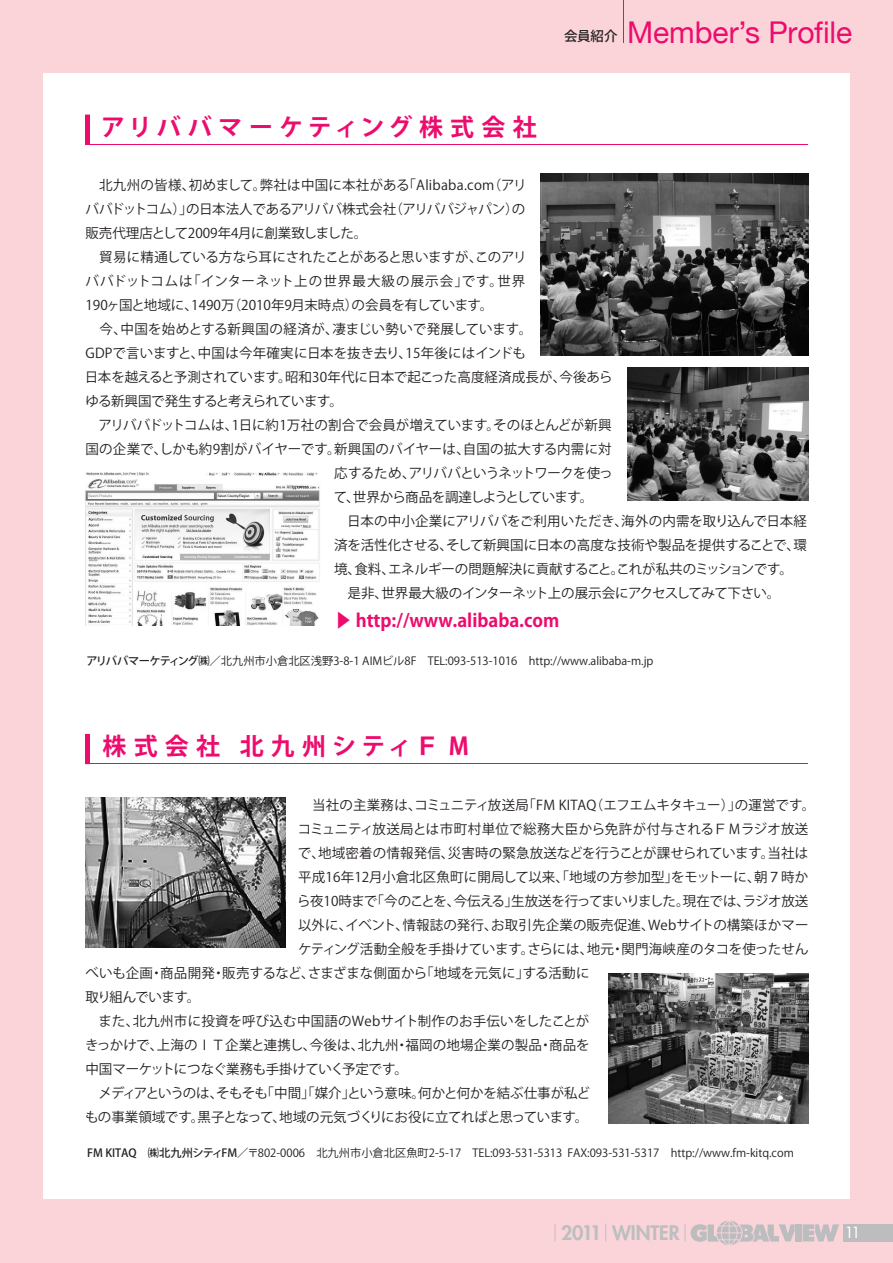
<style>
.page{position:relative;width:893px;height:1263px;background:#fff}
.page>*{position:absolute;margin:0;border:0;box-sizing:border-box;transform-origin:0 0}
.t1{font:30px "Helvetica Neue";letter-spacing:-.005em;color:#ed0c6d}
.t2{font:24px "Koz Go Pro Bold 90 pv RKSJ H";letter-spacing:.275em;color:#ed0c6d}
.t3{font:24px "Koz Go Pro Bold 90 pv RKSJ H";letter-spacing:.3em;color:#ed0c6d}
.t4{font:800 19.5px "Futura";letter-spacing:-.01em;color:#bcbec0}
.t5{font:18px "Koz Go Pro Bold 90 pv RKSJ H";color:#ed0c6d}
.t6{font:15px "Futura";color:#fff}
.t7{font:13.5px "Koz Go Pro Regular 90 pv RKSJ H";color:#231f20}
.t8{font:13.5px "Koz Go Pro Regular 90 pv RKSJ H";letter-spacing:.02em;color:#231f20}
.t9{font:13.5px "Koz Go Pro Regular 90 pv RKSJ H";letter-spacing:-.03em;color:#231f20}
.t10{font:13.5px "Koz Go Pro Regular 90 pv RKSJ H";letter-spacing:-.04em;color:#231f20}
.t11{font:13.5px "Koz Go Pro Regular 90 pv RKSJ H";letter-spacing:-.05em;color:#231f20}
.t12{font:13.5px "Koz Go Pro Regular 90 pv RKSJ H";letter-spacing:-.035em;color:#231f20}
.t13{font:13.5px "Koz Go Pro Regular 90 pv RKSJ H";letter-spacing:.07em;color:#231f20}
.t14{font:13.5px "Koz Go Pro Regular 90 pv RKSJ H";letter-spacing:-.06em;color:#231f20}
.t15{font:13.5px "Koz Go Pro Medium 90 pv RKSJ H";color:#231f20}
.t16{font:11.25px "Koz Go Pro Regular 90 pv RKSJ H";color:#231f20}
.s1{font-family:"Koz Go Pro Medium 90 pv RKSJ H"}
.s2{font-family:"Hira Kaku Pro W3 90 pv RKSJ H";font-weight:400}
</style>
<div class="page">
<div style="left:0;top:0;width:43px;height:1263px;background:#fbd4d9"></div>
<div style="left:851px;top:0;width:42px;height:1263px;background:#fbd4d9"></div>
<div style="left:22px;top:0;width:871px;height:72px;background:#fbd4d9"></div>
<div style="left:22px;top:1199px;width:871px;height:64px;background:#fbd4d9"></div>
<hr style="left:623px;top:0;width:1px;height:43px;background:#ed0c6d">
<hr style="left:85px;top:144px;width:723px;height:1px;background:#ed0c6d">
<svg style="left:85px;top:115px;width:5px;height:29px"></svg>
<svg style="left:85px;top:734px;width:5px;height:30px"></svg>
<hr style="left:85px;top:764px;width:723px;height:1px;background:#ed0c6d">
<div style="left:843px;top:1224px;width:50px;height:18px;background:#bbbdbf"></div>
<div style="left:795px;top:1224px;width:7px;height:17px;background:#bbbdbf"></div>
<svg style="left:803px;top:1224px;width:36px;height:17px"></svg>
<svg style="left:691px;top:1221px;width:103px;height:24px"></svg>
<img style="left:85px;top:472px;width:235px;height:153px">
<img style="left:540px;top:173px;width:268px;height:182px">
<img style="left:627px;top:368px;width:181px;height:133px">
<img style="left:608px;top:974px;width:200px;height:149px">
<img style="left:85px;top:798px;width:200px;height:150px">
<p class="t15" style="left:564px;top:31px;width:55px">会員紹介</p>
<h1 class="t1" style="left:627px;top:14px;width:227px">Member’s Profile</h1>
<h2 class="t2" style="left:101px;top:118px;width:437px">アリババマーケティング株式会社</h2>
<p class="t8" style="left:85px;top:180px;width:443px">　北九州の皆様、初めまして。弊社は中国に本社がある「Alibaba.com（アリ</p>
<p class="t9" style="left:85px;top:204px;width:441px">ババドットコム）」の日本法人であるアリババ株式会社（アリババジャパン）の</p>
<p class="t7" style="left:85px;top:228px;width:283px">販売代理店として2009年4月に創業致しました。</p>
<p class="t7" style="left:85px;top:252px;width:443px">　貿易に精通している方なら耳にされたことがあると思いますが、このアリ</p>
<p class="t13" style="left:85px;top:276px;width:441px">ババドットコムは「インターネット上の世界最大級の展示会」です。世界</p>
<p class="t7" style="left:85px;top:300px;width:409px">190ヶ国と地域に、1490万（2010年9月末時点）の会員を有しています。</p>
<p class="t7" style="left:85px;top:324px;width:448px">　今、中国を始めとする新興国の経済が、凄まじい勢いで発展しています。</p>
<p class="t7" style="left:85px;top:348px;width:442px">GDPで言いますと、中国は今年確実に日本を抜き去り、15年後にはインドも</p>
<p class="t7" style="left:85px;top:372px;width:529px">日本を越えると予測されています。昭和30年代に日本で起こった高度経済成長が、今後あら</p>
<p class="t10" style="left:85px;top:396px;width:259px">ゆる新興国で発生すると考えられています。</p>
<p class="t7" style="left:85px;top:420px;width:528px">　アリババドットコムは、1日に約1万社の割合で会員が増えています。そのほとんどが新興</p>
<p class="t8" style="left:85px;top:444px;width:528px">国の企業で、しかも約9割がバイヤーです。新興国のバイヤーは、自国の拡大する内需に対</p>
<p class="t14" style="left:334px;top:468px;width:280px">応するため、アリババというネットワークを使っ</p>
<p class="t10" style="left:334px;top:492px;width:261px">て、世界から商品を調達しようとしています。</p>
<p class="t7" style="left:334px;top:516px;width:474px">　日本の中小企業にアリババをご利用いただき、海外の内需を取り込んで日本経</p>
<p class="t7" style="left:334px;top:540px;width:474px">済を活性化させる、そして新興国に日本の高度な技術や製品を提供することで、環</p>
<p class="t7" style="left:334px;top:564px;width:460px">境、食料、エネルギーの問題解決に貢献すること。これが私共のミッションです。</p>
<p class="t12" style="left:334px;top:588px;width:448px">　是非、世界最大級のインターネット上の展示会にアクセスしてみて下さい。</p>
<h3 class="t5" style="left:334px;top:613px;width:227px">▶ http://www.alibaba.com</h3>
<p class="t16" style="left:86px;top:657px;width:568px"><span class="s1">アリババマーケティング㈱／</span>北九州市小倉北区浅野3-8-1 AIMビル8F　TEL:093-513-1016　http://www.alibaba-m.jp</p>
<h2 class="t3" style="left:102px;top:737px;width:370px">株式会社 北九州シティＦＭ</h2>
<p class="t7" style="left:298px;top:800px;width:518px">　当社の主業務は、コミュニティ放送局「FM KITAQ（エフエムキタキュー）」の運営です。</p>
<p class="t7" style="left:298px;top:824px;width:512px">コミュニティ放送局とは市町村単位で総務大臣から免許が付与されるＦＭラジオ放送</p>
<p class="t7" style="left:298px;top:848px;width:512px">で、地域密着の情報発信、災害時の緊急放送などを行うことが課せられています。当社は</p>
<p class="t7" style="left:298px;top:872px;width:512px">平成16年12月小倉北区魚町に開局して以来、「地域の方参加型」をモットーに、朝７時か</p>
<p class="t10" style="left:297px;top:896px;width:513px">ら夜10時まで「今のことを、今伝える」生放送を行ってまいりました。現在では、ラジオ放送</p>
<p class="t7" style="left:298px;top:920px;width:512px">以外に、イベント、情報誌の発行、お取引先企業の販売促進、Webサイトの構築ほかマー</p>
<p class="t7" style="left:298px;top:944px;width:512px">ケティング活動全般を手掛けています。さらには、地元・関門海峡産のタコを使ったせん</p>
<p class="t8" style="left:85px;top:968px;width:505px">べいも企画・商品開発・販売するなど、さまざまな側面から「地域を元気に」する活動に</p>
<p class="t10" style="left:85px;top:992px;width:116px">取り組んでいます。</p>
<p class="t8" style="left:85px;top:1016px;width:505px">　また、北九州市に投資を呼び込む中国語のWebサイト制作のお手伝いをしたことが</p>
<p class="t7" style="left:85px;top:1040px;width:506px">きっかけで、上海のＩＴ企業と連携し、今後は、北九州・福岡の地場企業の製品・商品を</p>
<p class="t9" style="left:85px;top:1064px;width:324px">中国マーケットにつなぐ業務も手掛けていく予定です。</p>
<p class="t11" style="left:85px;top:1088px;width:506px">　メディアというのは、そもそも「中間」「媒介」という意味。何かと何かを結ぶ仕事が私ど</p>
<p class="t9" style="left:85px;top:1112px;width:505px">もの事業領域です。黒子となって、地域の元気づくりにお役に立てればと思っています。</p>
<p class="t16" style="left:87px;top:1148px;width:708px"><span class="s1">FM KITAQ　㈱北九州シティFM／</span>〒802-0006　北九州市小倉北区魚町2-5-17　TEL:093-531-5313 FAX:093-531-5317　http://www.fm-kitq.com</p>
<h3 class="t4" style="left:545px;top:1224px;width:151px"><span class="s2">｜</span>2011<span class="s2">｜</span>WINTER<span class="s2">｜</span></h3>
<p class="t6" style="left:845px;top:1225px;width:17px">11</p>
</div>
